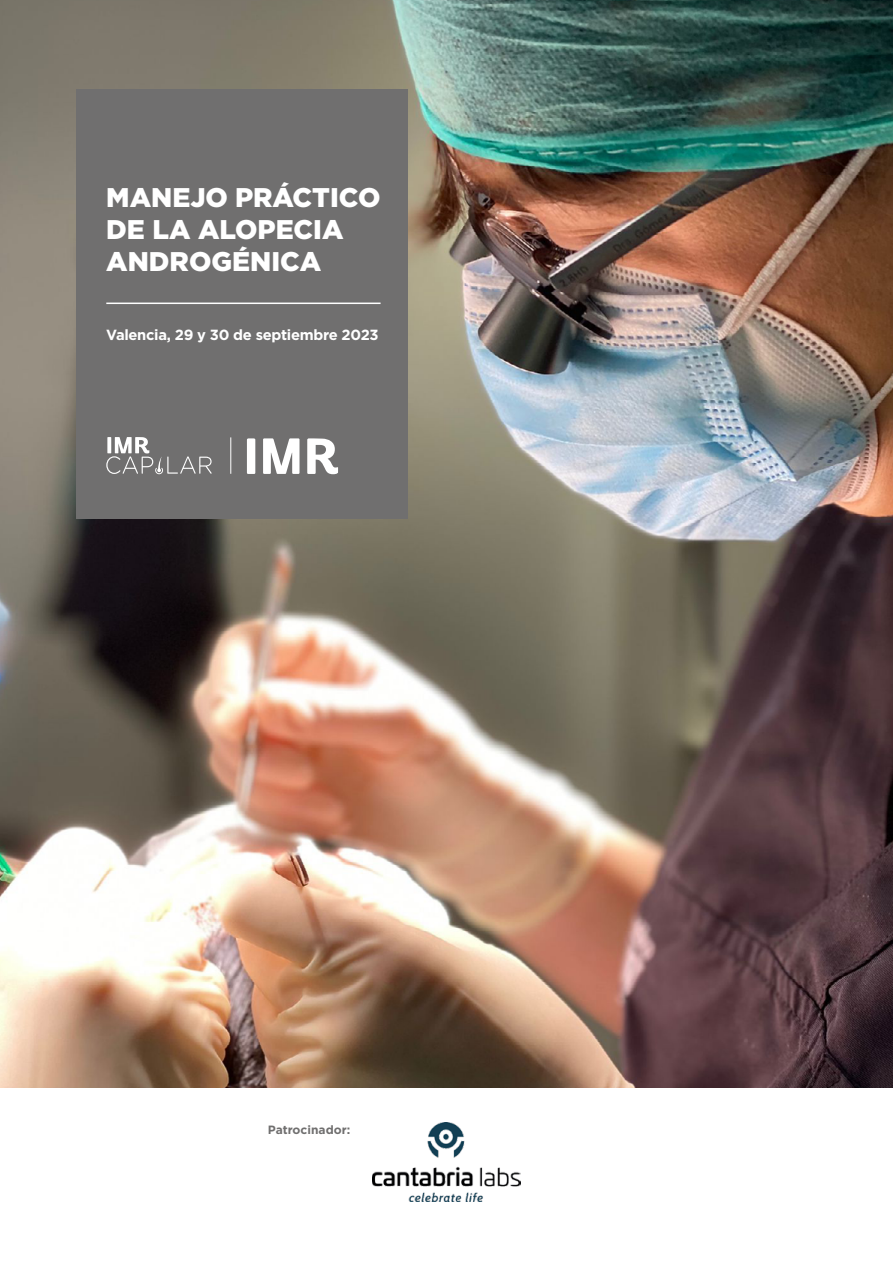
<style>
.page{position:relative;width:893px;height:1263px;background:#fff}
.page>*{position:absolute;margin:0;border:0;box-sizing:border-box;transform-origin:0 0}
.t1{font:900 27px/32.4px "Gotham";color:#fff}
.t2{font:700 14.7px "Gotham";letter-spacing:-.02em;color:#fff}
.t3{font:700 12px "Gotham";color:#706f6f}
</style>
<div class="page">
<img style="left:0;top:0;width:893px;height:1088px">
<div style="left:77px;top:89px;width:331px;height:430px;background:#706f6f"></div>
<hr style="left:106px;top:303px;width:275px;height:1px;background:#fff">
<img style="left:372px;top:1123px;width:149px;height:79px">
<svg style="left:106px;top:437px;width:106px;height:37px"></svg>
<hr style="left:230px;top:437px;width:1px;height:37px;background:#fff">
<svg style="left:307px;top:438px;width:31px;height:36px"></svg>
<div style="left:247px;top:438px;width:8px;height:36px;background:#fff;border-radius:2px"></div>
<svg style="left:263px;top:438px;width:36px;height:36px"></svg>
<p class="t1" style="left:106px;top:181px;width:276px">MANEJO PRÁCTICO<br>DE LA ALOPECIA<br>ANDROGÉNICA</p>
<p class="t2" style="left:106px;top:325px;width:274px">Valencia, 29 y 30 de septiembre 2023</p>
<p class="t3" style="left:268px;top:1121px;width:84px">Patrocinador:</p>
</div>
